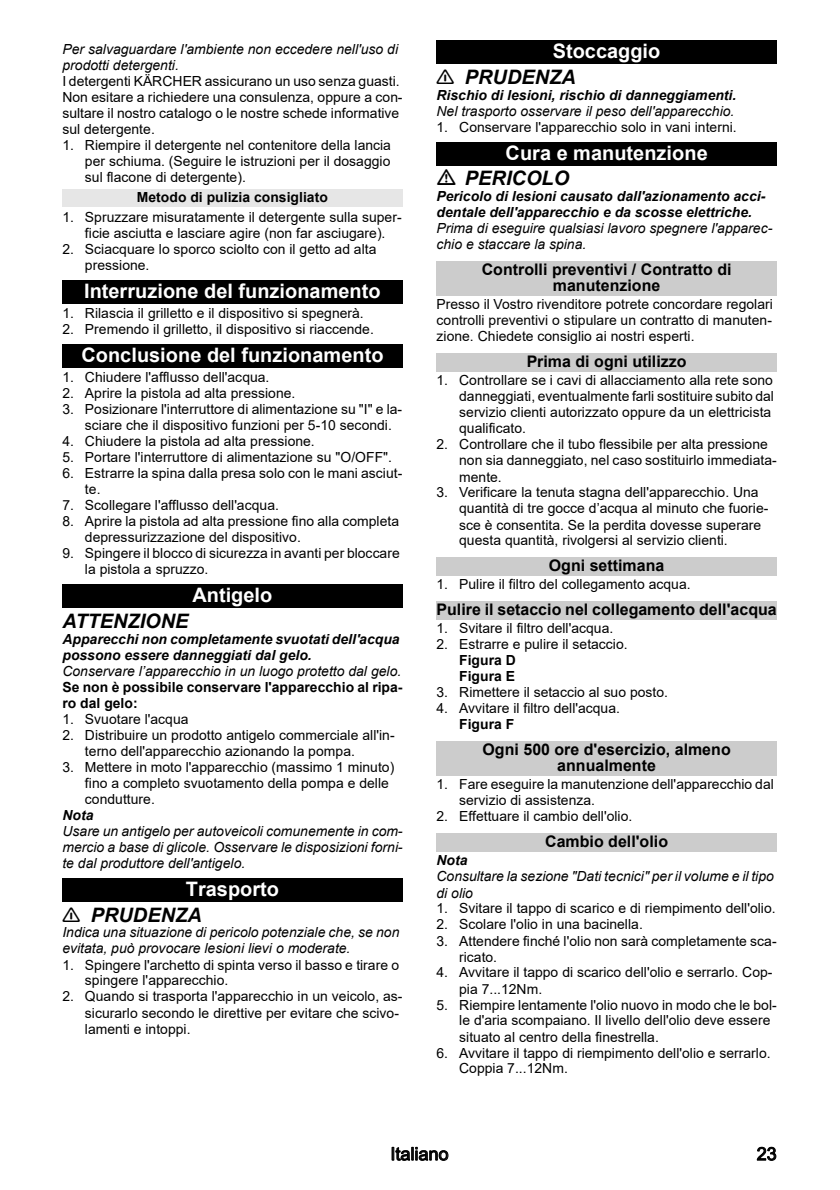
<style>
.page{position:relative;width:840px;height:1190px;background:#fff}
.page>*{position:absolute;margin:0;border:0;box-sizing:border-box;transform-origin:0 0}
.t1{font:700 20px "Arial";letter-spacing:.005em;color:#fff}
.t2{font:italic 700 20px "Arial";color:#000}
.t3{font:18px "Arial Unicode MS";color:#000}
.t4{font:700 16px/16px "Arial";color:#000;text-align:center}
.t5{font:14px/16px "Arial";letter-spacing:.005em;color:#000}
.t6{font:italic 14px/16px "Arial";letter-spacing:.005em;color:#000}
.t7{font:italic 700 14px/16px "Arial";color:#000}
.t8{font:700 14px/16px "Arial";color:#000}
</style>
<div class="page">
<svg style="left:392px;top:1147px;width:56px;height:14px"></svg>
<svg style="left:757px;top:1147px;width:19px;height:14px"></svg>
<div style="left:62px;top:190px;width:340px;height:17px;background:#e6e6e6"></div>
<div style="left:62px;top:281px;width:340px;height:23px;background:#000"></div>
<div style="left:62px;top:345px;width:340px;height:23px;background:#000"></div>
<div style="left:62px;top:585px;width:340px;height:23px;background:#000"></div>
<div style="left:62px;top:878px;width:340px;height:24px;background:#000"></div>
<div style="left:437px;top:41px;width:340px;height:23px;background:#000"></div>
<div style="left:437px;top:142px;width:340px;height:24px;background:#000"></div>
<div style="left:437px;top:261px;width:340px;height:35px;background:#ccc"></div>
<div style="left:437px;top:353px;width:340px;height:19px;background:#ccc"></div>
<div style="left:437px;top:557px;width:340px;height:19px;background:#ccc"></div>
<div style="left:437px;top:601px;width:340px;height:19px;background:#ccc"></div>
<div style="left:437px;top:741px;width:340px;height:35px;background:#ccc"></div>
<div style="left:437px;top:833px;width:340px;height:19px;background:#ccc"></div>
<p class="t6" style="left:62px;top:41px;width:337px">Per salvaguardare l'ambiente non eccedere nell'uso di prodotti detergenti.</p>
<p class="t5" style="left:62px;top:73px;width:342px">I detergenti KÄRCHER assicurano un uso senza guasti.<br>Non esitare a richiedere una consulenza, oppure a con&shy;sultare il nostro catalogo o le nostre schede informative sul detergente.</p>
<p class="t5" style="left:85px;top:137px;width:308px;text-align:justify;text-indent:-23px">1. Riempire il detergente nel contenitore della lancia per schiuma. (Seguire le istruzioni per il dosaggio sul flacone di detergente).</p>
<p class="t8" style="left:137px;top:189px;width:192px">Metodo di pulizia consigliato</p>
<p class="t5" style="left:62px;top:209px;width:341px;text-align:center">1. Spruzzare misuratamente il detergente sulla super&shy;ficie asciutta e lasciare agire (non far asciugare).</p>
<p class="t5" style="left:85px;top:241px;width:293px;text-indent:-23px">2. Sciacquare lo sporco sciolto con il getto ad alta pressione.</p>
<h1 class="t1" style="left:84px;top:277px;width:298px">Interruzione del funzionamento</h1>
<p class="t5" style="left:62px;top:305px;width:303px">1. Rilascia il grilletto e il dispositivo si spegnerà.</p>
<p class="t5" style="left:62px;top:321px;width:313px">2. Premendo il grilletto, il dispositivo si riaccende.</p>
<h1 class="t1" style="left:81px;top:341px;width:304px">Conclusione del funzionamento</h1>
<p class="t5" style="left:62px;top:369px;width:209px">1. Chiudere l'afflusso dell'acqua.</p>
<p class="t5" style="left:62px;top:385px;width:234px">2. Aprire la pistola ad alta pressione.</p>
<p class="t5" style="left:85px;top:401px;width:319px;text-indent:-23px">3. Posizionare l'interruttore di alimentazione su "I" e la&shy;sciare che il dispositivo funzioni per 5-10 secondi.</p>
<p class="t5" style="left:62px;top:433px;width:254px">4. Chiudere la pistola ad alta pressione.</p>
<p class="t5" style="left:62px;top:449px;width:331px">5. Portare l'interruttore di alimentazione su "O/OFF".</p>
<p class="t5" style="left:85px;top:465px;width:319px;text-indent:-23px">6. Estrarre la spina dalla presa solo con le mani asciut&shy;te.</p>
<p class="t5" style="left:62px;top:497px;width:218px">7. Scollegare l'afflusso dell'acqua.</p>
<p class="t5" style="left:85px;top:513px;width:316px;text-indent:-23px">8. Aprire la pistola ad alta pressione fino alla completa depressurizzazione del dispositivo.</p>
<p class="t5" style="left:85px;top:545px;width:316px;text-indent:-23px">9. Spingere il blocco di sicurezza in avanti per bloccare la pistola a spruzzo.</p>
<h1 class="t1" style="left:192px;top:581px;width:81px">Antigelo</h1>
<h1 class="t2" style="left:62px;top:607px;width:128px">ATTENZIONE</h1>
<p class="t7" style="left:62px;top:631px;width:339px">Apparecchi non completamente svuotati dell'acqua possono essere danneggiati dal gelo.</p>
<p class="t6" style="left:62px;top:663px;width:340px">Conservare l’apparecchio in un luogo protetto dal gelo.</p>
<p class="t8" style="left:62px;top:679px;width:342px">Se non è possibile conservare l'apparecchio al ripa&shy;ro dal gelo:</p>
<p class="t5" style="left:62px;top:711px;width:128px">1. Svuotare l'acqua</p>
<p class="t5" style="left:85px;top:727px;width:311px;text-indent:-23px">2. Distribuire un prodotto antigelo commerciale all'in&shy;terno dell'apparecchio azionando la pompa.</p>
<p class="t5" style="left:85px;top:759px;width:311px;text-indent:-23px">3. Mettere in moto l'apparecchio (massimo 1 minuto) fino a completo svuotamento della pompa e delle condutture.</p>
<p class="t7" style="left:62px;top:807px;width:33px">Nota</p>
<p class="t6" style="left:62px;top:823px;width:342px;text-align:justify">Usare un antigelo per autoveicoli comunemente in com&shy;mercio a base di glicole. Osservare le disposizioni forni&shy;te dal produttore dell'antigelo.</p>
<h1 class="t1" style="left:186px;top:875px;width:95px">Trasporto</h1>
<h1 class="t2" style="left:91px;top:901px;width:113px">PRUDENZA</h1>
<p class="t6" style="left:62px;top:925px;width:339px">Indica una situazione di pericolo potenziale che, se non evitata, può provocare lesioni lievi o moderate.</p>
<p class="t5" style="left:85px;top:957px;width:316px;text-indent:-23px">1. Spingere l'archetto di spinta verso il basso e tirare o spingere l'apparecchio.</p>
<p class="t5" style="left:85px;top:988px;width:319px;text-indent:-23px">2. Quando si trasporta l'apparecchio in un veicolo, as&shy;sicurarlo secondo le direttive per evitare che scivo&shy;lamenti e intoppi.</p>
<h1 class="t1" style="left:553px;top:37px;width:109px">Stoccaggio</h1>
<h1 class="t2" style="left:465px;top:63px;width:112px">PRUDENZA</h1>
<p class="t7" style="left:437px;top:87px;width:301px">Rischio di lesioni, rischio di danneggiamenti.</p>
<p class="t6" style="left:437px;top:103px;width:299px">Nel trasporto osservare il peso dell'apparecchio.</p>
<p class="t5" style="left:437px;top:119px;width:302px">1. Conservare l'apparecchio solo in vani interni.</p>
<h1 class="t1" style="left:506px;top:139px;width:204px">Cura e manutenzione</h1>
<h1 class="t2" style="left:465px;top:165px;width:106px">PERICOLO</h1>
<p class="t7" style="left:437px;top:189px;width:330px">Pericolo di lesioni causato dall'azionamento acci&shy;dentale dell'apparecchio e da scosse elettriche.</p>
<p class="t6" style="left:437px;top:221px;width:337px">Prima di eseguire qualsiasi lavoro spegnere l'apparec&shy;chio e staccare la spina.</p>
<p class="t4" style="left:482px;top:261px;width:251px">Controlli preventivi / Contratto di manutenzione</p>
<p class="t5" style="left:437px;top:296px;width:338px;text-align:justify">Presso il Vostro rivenditore potrete concordare regolari controlli preventivi o stipulare un contratto di manuten&shy;zione. Chiedete consiglio ai nostri esperti.</p>
<p class="t4" style="left:527px;top:353px;width:161px">Prima di ogni utilizzo</p>
<p class="t5" style="left:459px;top:372px;width:316px;text-indent:-23px">1. Controllare se i cavi di allacciamento alla rete sono danneggiati, eventualmente farli sostituire subito dal servizio clienti autorizzato oppure da un elettricista qualificato.</p>
<p class="t5" style="left:459px;top:436px;width:319px;text-indent:-23px">2. Controllare che il tubo flessibile per alta pressione non sia danneggiato, nel caso sostituirlo immediata&shy;mente.</p>
<p class="t5" style="left:459px;top:484px;width:311px;text-indent:-23px">3. Verificare la tenuta stagna dell'apparecchio. Una quantità di tre gocce d’acqua al minuto che fuorie&shy;sce è consentita. Se la perdita dovesse superare questa quantità, rivolgersi al servizio clienti.</p>
<p class="t4" style="left:549px;top:557px;width:117px">Ogni settimana</p>
<p class="t5" style="left:437px;top:576px;width:256px">1. Pulire il filtro del collegamento acqua.</p>
<p class="t4" style="left:437px;top:601px;width:342px">Pulire il setaccio nel collegamento dell'acqua</p>
<p class="t5" style="left:437px;top:620px;width:178px">1. Svitare il filtro dell'acqua.</p>
<p class="t5" style="left:437px;top:636px;width:193px">2. Estrarre e pulire il setaccio.</p>
<p class="t8" style="left:459px;top:653px;width:58px">Figura D<br>Figura E</p>
<p class="t5" style="left:437px;top:684px;width:233px">3. Rimettere il setaccio al suo posto.</p>
<p class="t5" style="left:437px;top:700px;width:185px">4. Avvitare il filtro dell'acqua.</p>
<p class="t8" style="left:459px;top:717px;width:57px">Figura F</p>
<p class="t4" style="left:483px;top:741px;width:250px">Ogni 500 ore d'esercizio, almeno annualmente</p>
<p class="t5" style="left:459px;top:776px;width:316px;text-indent:-23px">1. Fare eseguire la manutenzione dell'apparecchio dal servizio di assistenza.</p>
<p class="t5" style="left:437px;top:808px;width:197px">2. Effettuare il cambio dell'olio.</p>
<p class="t4" style="left:545px;top:833px;width:124px">Cambio dell'olio</p>
<p class="t7" style="left:437px;top:853px;width:33px">Nota</p>
<p class="t6" style="left:437px;top:869px;width:339px">Consultare la sezione "Dati tecnici" per il volume e il tipo di olio</p>
<p class="t5" style="left:437px;top:900px;width:341px">1. Svitare il tappo di scarico e di riempimento dell'olio.</p>
<p class="t5" style="left:437px;top:916px;width:208px">2. Scolare l'olio in una bacinella.</p>
<p class="t5" style="left:459px;top:933px;width:319px;text-indent:-23px">3. Attendere finché l'olio non sarà completamente sca&shy;ricato.</p>
<p class="t5" style="left:459px;top:964px;width:315px;text-indent:-23px">4. Avvitare il tappo di scarico dell'olio e serrarlo. Cop&shy;pia 7...12Nm.</p>
<p class="t5" style="left:459px;top:997px;width:319px;text-indent:-23px">5. Riempire lentamente l'olio nuovo in modo che le bol&shy;le d'aria scompaiano. Il livello dell'olio deve essere situato al centro della finestrella.</p>
<p class="t5" style="left:459px;top:1045px;width:313px;text-indent:-23px">6. Avvitare il tappo di riempimento dell'olio e serrarlo.<br>Coppia 7...12Nm.</p>
<p class="t3" style="left:390px;top:1141px;width:60px">Italiano</p>
<p class="t3" style="left:757px;top:1141px;width:21px">23</p>
</div>
